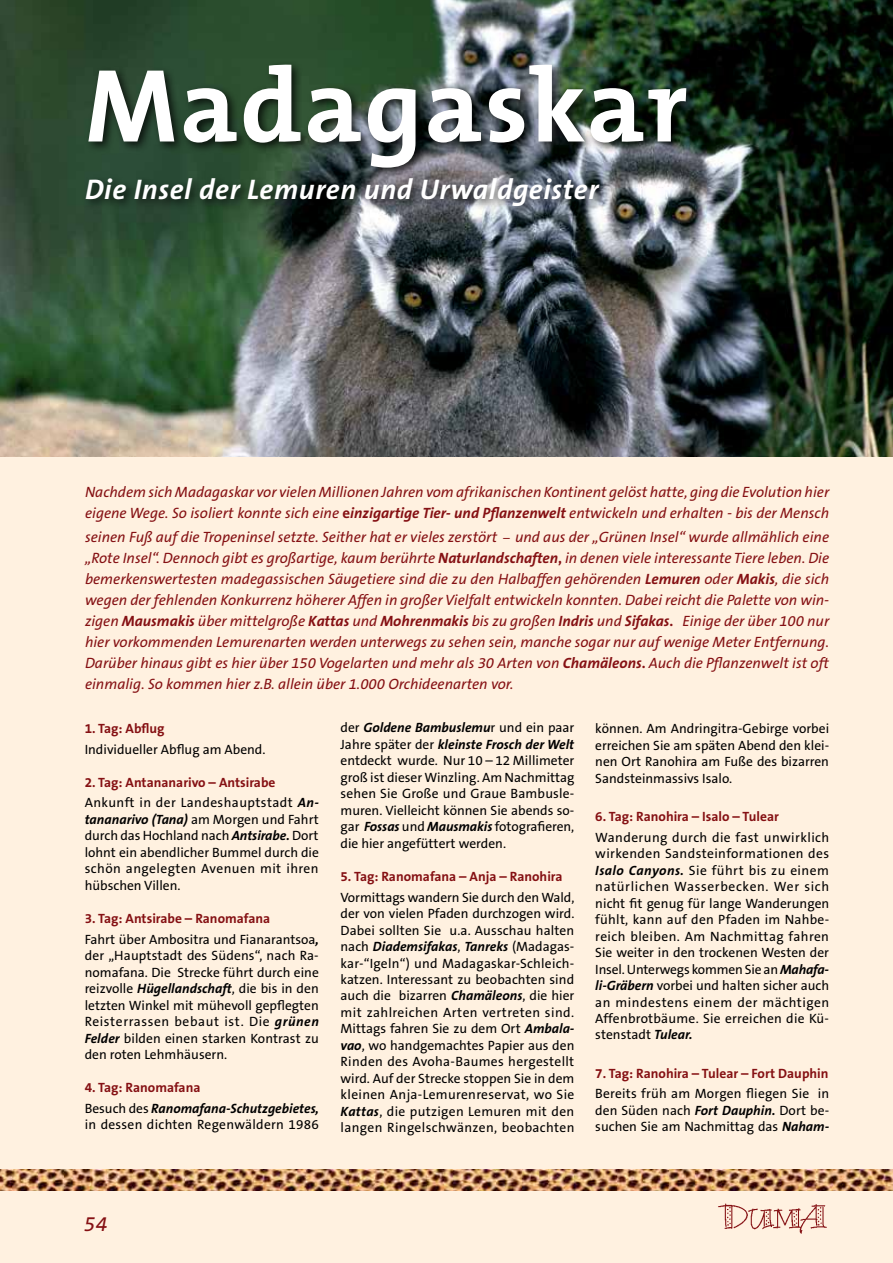
<style>
.page{position:relative;width:893px;height:1263px;background:#fff1e0}
.page>*{position:absolute;margin:0;border:0;box-sizing:border-box;transform-origin:0 0}
.t1{font:700 105px "The Mix B7";letter-spacing:.02em;color:#fff}
.t2{font:italic 700 28.5px "The Sans B7";letter-spacing:.02em;color:#fff}
.t3{font:italic 21px "The Sans B5 Plain";color:#851013}
.t4{font:italic 15px/21px "The Sans B5 Plain";color:#851013}
.t5{font:13.5px/16.5px "The Sans B5 Plain";letter-spacing:.005em;color:#000;text-align:justify}
.t6{font:italic 700 13.5px/20.7px "The Sans B7";color:#000}
.t7{font:700 13.5px "The Sans B7";color:#851013}
.t8{font:13.5px "The Sans B5 Plain";letter-spacing:.03em;color:#000}
.s1{font-family:"The Sans B7";font-weight:700;font-style:normal}
.s2{font-family:"The Sans B7";font-weight:700}
.s3{font-size:12px}
.s4{font-family:"The Sans B7";font-weight:700;font-style:italic}
.s5{font-family:"The Sans B5 Plain";font-weight:400;font-style:normal}
.s6{font-style:normal;color:#851013}
</style>
<div class="page">
<img style="left:0;top:1169px;width:893px;height:22px">
<img style="left:718px;top:1203px;width:109px;height:31px">
<img style="left:0;top:0;width:893px;height:456px">
<div style="left:82px;top:61px;width:616px;height:157px;background:#000;opacity:.75"></div>
<h1 class="t1" style="left:85px;top:50px;width:604px">Madagaskar</h1>
<h2 class="t2" style="left:85px;top:174px;width:515px">Die Insel der Lemuren und Urwaldgeister</h2>
<p class="t4" style="left:85px;top:482px;width:746px">Nachdem sich Madagaskar vor vielen Millionen Jahren vom afrikanischen Kontinent gelöst hatte, ging die Evolution hier eigene Wege. So isoliert konnte sich eine <span class="s1">e</span><span class="s2">inzigartige Tier- und Pflanzenwelt</span> entwickeln und erhalten - bis der Mensch</p>
<p class="t4" style="left:85px;top:527px;width:746px;text-align:justify">seinen Fuß auf die Tropeninsel setzte. Seither hat er vieles zerstört <span class="s3">–</span> und aus der „Grünen Insel“ wurde allmählich eine „Rote Insel“. Dennoch gibt es großartige, kaum berührte <span class="s2">Naturlandschaften</span><span class="s1">,</span> in denen viele interessante Tiere leben. Die bemerkenswertesten madegassischen Säugetiere sind die zu den Halbaffen gehörenden <span class="s2">Lemuren</span> oder <span class="s2">Makis</span>, die sich wegen der fehlenden Konkurrenz höherer Affen in großer Vielfalt entwickeln konnten. Dabei reicht die Palette von win&shy;zigen <span class="s2">Mausmakis</span> über mittelgroße <span class="s2">Kattas</span> und <span class="s2">Mohrenmakis</span> bis zu großen <span class="s2">Indris</span> und <span class="s2">Sifakas</span><span class="s1">.</span> Einige der über 100 nur hier vorkommenden Lemurenarten werden unterwegs zu sehen sein, manche sogar nur auf wenige Meter Entfernung.<br>Darüber hinaus gibt es hier über 150 Vogelarten und mehr als 30 Arten von <span class="s2">Chamäleons</span><span class="s1">.</span> Auch die Pflanzenwelt ist oft einmalig. So kommen hier z.B. allein über 1.000 Orchideenarten vor.</p>
<p class="t5" style="left:595px;top:721px;width:235px">können. Am Andringitra-Gebirge vorbei erreichen Sie am späten Abend den klei&shy;nen Ort Ranohira am Fuße des bizarren Sandsteinmassivs Isalo.</p>
<p class="t7" style="left:595px;top:809px;width:185px">6. Tag: Ranohira – Isalo – Tulear</p>
<p class="t5" style="left:595px;top:829px;width:236px">Wanderung durch die fast unwirklich wirkenden Sandsteinformationen des <span class="s4">Isalo Canyons.</span> Sie führt bis zu einem natürlichen Wasserbecken. Wer sich nicht fit genug für lange Wanderungen fühlt, kann auf den Pfaden im Nahbe&shy;reich bleiben. Am Nachmittag fahren Sie weiter in den trockenen Westen der Insel. Unterwegs kommen Sie an <span class="s4">Mahafa&shy;li-Gräbern</span> vorbei und halten sicher auch an mindestens einem der mächtigen Affenbrotbäume. Sie erreichen die Kü&shy;stenstadt <span class="s4">Tulear.</span></p>
<p class="t7" style="left:595px;top:1066px;width:235px">7. Tag: Ranohira – Tulear – Fort Dauphin</p>
<p class="t5" style="left:595px;top:1086px;width:235px">Bereits früh am Morgen fliegen Sie in den Süden nach <span class="s4">Fort Dauphin.</span> Dort be&shy;suchen Sie am Nachmittag das <span class="s4">Naham-</span></p>
<p class="t6" style="left:341px;top:720px;width:235px;line-height:16.5px"><span class="s5">der</span> Goldene Bambuslemu<span class="s5">r und ein paar<br>Jahre später der</span> kleinste Frosch der Welt</p>
<p class="t5" style="left:341px;top:753px;width:236px">entdeckt wurde. Nur 10 – 12 Millimeter groß ist dieser Winzling. Am Nachmittag sehen Sie Große und Graue Bambusle&shy;muren. Vielleicht können Sie abends so&shy;gar <span class="s4">Fossas</span> und <span class="s4">Mausmakis</span> fotografieren, die hier angefüttert werden.</p>
<p class="t7" style="left:341px;top:869px;width:224px">5. Tag: Ranomafana – Anja – Ranohira</p>
<p class="t5" style="left:341px;top:889px;width:235px">Vormittags wandern Sie durch den Wald, der von vielen Pfaden durchzogen wird.<br>Dabei sollten Sie u.a. Ausschau halten</p>
<p class="t6" style="left:341px;top:936px;width:235px"><span class="s5">nach</span> Diademsifakas<span class="s5">,</span> Tanreks <span class="s5">(Madagas-</span></p>
<p class="t5" style="left:341px;top:955px;width:235px">kar-“Igeln“) und Madagaskar-Schleich&shy;katzen. Interessant zu beobachten sind auch die bizarren <span class="s4">Chamäleons</span>, die hier mit zahlreichen Arten vertreten sind.<br>Mittags fahren Sie zu dem Ort <span class="s4">Ambala&shy;vao</span>, wo handgemachtes Papier aus den Rinden des Avoha-Baumes hergestellt wird. Auf der Strecke stoppen Sie in dem kleinen Anja-Lemurenreservat, wo Sie <span class="s4">Kattas</span>, die putzigen Lemuren mit den langen Ringelschwänzen, beobachten</p>
<p class="t7" style="left:85px;top:721px;width:81px">1. Tag: Abflug</p>
<p class="t5" style="left:85px;top:741px;width:182px">Individueller Abflug am Abend.</p>
<p class="t7" style="left:85px;top:775px;width:192px">2. Tag: Antananarivo – Antsirabe</p>
<p class="t8" style="left:85px;top:795px;width:236px">Ankunft in der Landeshauptstadt <span class="s4">An-</span></p>
<p class="t6" style="left:85px;top:809px;width:236px">tananarivo (Tana) <span class="s5">am Morgen und Fahrt</span></p>
<p class="t5" style="left:85px;top:828px;width:236px">durch das Hochland nach <span class="s4">Antsirabe.</span> Dort lohnt ein abendlicher Bummel durch die schön angelegten Avenuen mit ihren hübschen Villen.</p>
<p class="t7" style="left:85px;top:911px;width:187px">3. Tag: Antsirabe – Ranomafana</p>
<p class="t5" style="left:85px;top:931px;width:236px">Fahrt über Ambositra und Fianarantsoa<span class="s4">, </span>der „Hauptstadt des Südens“, nach Ra&shy;nomafana. Die Strecke führt durch eine reizvolle <span class="s4">Hügellandschaft</span>, die bis in den letzten Winkel mit mühevoll gepflegten Reisterrassen bebaut ist. Die <span class="s4">grünen Felder</span> bilden einen starken Kontrast zu den roten Lehmhäusern.</p>
<p class="t6" style="left:85px;top:1077px;width:236px"><span class="s6">4. Tag: Ranomafana<br></span><span class="s5">Besuch des</span> Ranomafana-Schutzgebietes,</p>
<p class="t5" style="left:85px;top:1117px;width:236px">in dessen dichten Regenwäldern 1986</p>
<h3 class="t3" style="left:84px;top:1212px;width:25px">54</h3>
</div>
